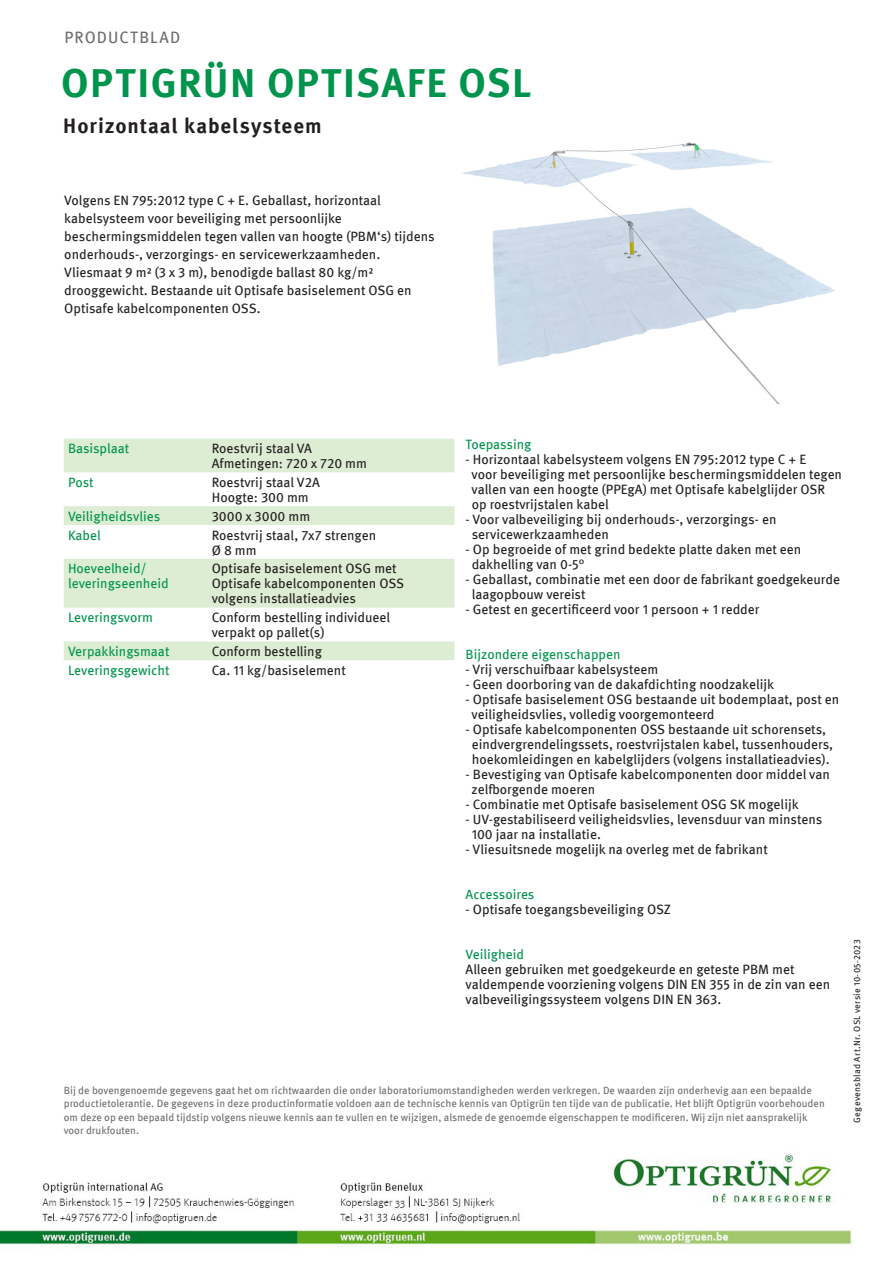
<style>
.page{position:relative;width:893px;height:1263px;background:#fff}
.page>*{position:absolute;margin:0;border:0;box-sizing:border-box;transform-origin:0 0}
.Titel_Headline_Versa{font:700 40.5px "Meta Pro";letter-spacing:.035em;color:#00944d}
.t1{font:700 21px "Meta Pro";letter-spacing:.05em;color:#231f20}
.t2{font:16.5px "Meta Pro";letter-spacing:.065em;color:#6c6d70}
.t3{font:13.5px/18px "Meta Pro";color:#231f20}
.t4{font:13.5px "Meta Pro";color:#00944d}
.t5{font:10.5px/13.5px "Meta Pro";color:#6c6d70}
.fliesstext_book{font:9px "Meta Pro";letter-spacing:.035em;color:#231f20}
</style>
<div class="page">
<svg style="left:64px;top:439px;width:390px;height:221px;fill:#ddedd4"></svg>
<img style="left:462px;top:142px;width:373px;height:261px">
<img style="left:0;top:1154px;width:853px;height:97px">
<p class="t2" style="left:64px;top:24px;width:117px">PRODUCTBLAD</p>
<p class="Titel_Headline_Versa" style="left:61px;top:51px;width:471px">OPTIGRÜN OPTISAFE OSL</p>
<p class="t1" style="left:63px;top:109px;width:260px">Horizontaal kabelsysteem</p>
<p class="t3" style="left:64px;top:190px;width:318px">Volgens EN 795:2012 type C + E. Geballast, horizontaal</p>
<p class="t3" style="left:64px;top:208px;width:279px">kabelsysteem voor beveiliging met persoonlijke</p>
<p class="t3" style="left:64px;top:226px;width:372px">beschermingsmiddelen tegen vallen van hoogte (PBM‘s) tijdens onderhouds-, verzorgings- en servicewerkzaamheden.</p>
<p class="t3" style="left:64px;top:262px;width:311px">Vliesmaat 9 m² (3 x 3 m), benodigde ballast 80 kg/m²</p>
<p class="t3" style="left:64px;top:280px;width:349px">drooggewicht. Bestaande uit Optisafe basiselement OSG en<br>Optisafe kabelcomponenten OSS.</p>
<p class="t4" style="left:68px;top:438px;width:63px">Basisplaat</p>
<p class="t3" style="left:212px;top:438px;width:102px">Roestvrij staal VA</p>
<p class="t3" style="left:212px;top:453px;width:157px">Afmetingen: 720 x 720 mm</p>
<p class="t4" style="left:68px;top:472px;width:27px">Post</p>
<p class="t3" style="left:212px;top:472px;width:110px">Roestvrij staal V2A</p>
<p class="t3" style="left:212px;top:487px;width:99px">Hoogte: 300 mm</p>
<p class="t4" style="left:68px;top:506px;width:94px">Veiligheidsvlies</p>
<p class="t3" style="left:212px;top:506px;width:100px">3000 x 3000 mm</p>
<p class="t4" style="left:68px;top:524px;width:34px">Kabel</p>
<p class="t3" style="left:212px;top:525px;width:166px">Roestvrij staal, 7x7 strengen</p>
<p class="t3" style="left:212px;top:540px;width:46px">Ø 8 mm</p>
<p class="t4" style="left:68px;top:558px;width:80px">Hoeveelheid/</p>
<p class="t4" style="left:68px;top:573px;width:102px">leveringseenheid</p>
<p class="t3" style="left:212px;top:559px;width:186px">Optisafe basiselement OSG met</p>
<p class="t3" style="left:212px;top:574px;width:194px">Optisafe kabelcomponenten OSS</p>
<p class="t3" style="left:212px;top:589px;width:146px">volgens installatieadvies</p>
<p class="t4" style="left:68px;top:607px;width:87px">Leveringsvorm</p>
<p class="t3" style="left:212px;top:608px;width:180px">Conform bestelling individueel</p>
<p class="t3" style="left:212px;top:623px;width:114px">verpakt op pallet(s)</p>
<p class="t4" style="left:68px;top:641px;width:103px">Verpakkingsmaat</p>
<p class="t3" style="left:212px;top:641px;width:112px">Conform bestelling</p>
<p class="t4" style="left:68px;top:660px;width:103px">Leveringsgewicht</p>
<p class="t3" style="left:212px;top:660px;width:136px">Ca. 11 kg/basiselement</p>
<p class="t4" style="left:466px;top:434px;width:67px">Toepassing</p>
<p class="t3" style="left:466px;top:449px;width:342px">- Horizontaal kabelsysteem volgens EN 795:2012 type C + E</p>
<p class="t3" style="left:472px;top:464px;width:372px">voor beveiliging met persoonlijke beschermingsmiddelen tegen</p>
<p class="t3" style="left:472px;top:479px;width:355px">vallen van een hoogte (PPEgA) met Optisafe kabelglijder OSR</p>
<p class="t3" style="left:472px;top:494px;width:138px">op roestvrijstalen kabel</p>
<p class="t3" style="left:466px;top:509px;width:312px">- Voor valbeveiliging bij onderhouds-, verzorgings- en</p>
<p class="t3" style="left:472px;top:524px;width:139px">servicewerkzaamheden</p>
<p class="t3" style="left:466px;top:539px;width:337px">- Op begroeide of met grind bedekte platte daken met een</p>
<p class="t3" style="left:472px;top:554px;width:114px">dakhelling van 0-5°</p>
<p class="t3" style="left:466px;top:569px;width:376px">- Geballast, combinatie met een door de fabrikant goedgekeurde</p>
<p class="t3" style="left:472px;top:584px;width:115px">laagopbouw vereist</p>
<p class="t3" style="left:466px;top:599px;width:295px">- Getest en gecertificeerd voor 1 persoon + 1 redder</p>
<p class="t4" style="left:466px;top:644px;width:157px">Bijzondere eigenschappen</p>
<p class="t3" style="left:466px;top:659px;width:194px">- Vrij verschuifbaar kabelsysteem</p>
<p class="t3" style="left:466px;top:674px;width:310px">- Geen doorboring van de dakafdichting noodzakelijk</p>
<p class="t3" style="left:466px;top:689px;width:375px">- Optisafe basiselement OSG bestaande uit bodemplaat, post en</p>
<p class="t3" style="left:472px;top:704px;width:245px">veiligheidsvlies, volledig voorgemonteerd</p>
<p class="t3" style="left:466px;top:719px;width:362px">- Optisafe kabelcomponenten OSS bestaande uit schorensets,</p>
<p class="t3" style="left:472px;top:734px;width:363px">eindvergrendelingssets, roestvrijstalen kabel, tussenhouders,</p>
<p class="t3" style="left:472px;top:749px;width:359px">hoekomleidingen en kabelglijders (volgens installatieadvies).</p>
<p class="t3" style="left:466px;top:764px;width:366px">- Bevestiging van Optisafe kabelcomponenten door middel van</p>
<p class="t3" style="left:472px;top:779px;width:125px">zelfborgende moeren</p>
<p class="t3" style="left:466px;top:794px;width:335px">- Combinatie met Optisafe basiselement OSG SK mogelijk</p>
<p class="t3" style="left:466px;top:809px;width:358px">- UV-gestabiliseerd veiligheidsvlies, levensduur van minstens</p>
<p class="t3" style="left:472px;top:824px;width:131px">100 jaar na installatie.</p>
<p class="t3" style="left:466px;top:839px;width:304px">- Vliesuitsnede mogelijk na overleg met de fabrikant</p>
<p class="t4" style="left:466px;top:884px;width:70px">Accessoires</p>
<p class="t3" style="left:466px;top:899px;width:207px">- Optisafe toegangsbeveiliging OSZ</p>
<p class="t4" style="left:466px;top:944px;width:60px">Veiligheid</p>
<p class="t3" style="left:466px;top:959px;width:330px">Alleen gebruiken met goedgekeurde en geteste PBM met</p>
<p class="t3" style="left:466px;top:974px;width:366px">valdempende voorziening volgens DIN EN 355 in de zin van een</p>
<p class="t3" style="left:466px;top:989px;width:257px">valbeveiligingssysteem volgens DIN EN 363.</p>
<p class="t5" style="left:64px;top:1083px;width:762px">Bij de bovengenoemde gegevens gaat het om richtwaarden die onder laboratoriumomstandigheden werden verkregen. De waarden zijn onderhevig aan een bepaalde productietolerantie. De gegevens in deze productinformatie voldoen aan de technische kennis van Optigrün ten tijde van de publicatie. Het blijft Optigrün voorbehouden om deze op een bepaald tijdstip volgens nieuwe kennis aan te vullen en te wijzigen, alsmede de genoemde eigenschappen te modificeren. Wij zijn niet aansprakelijk voor drukfouten.</p>
<p class="fliesstext_book" style="left:850px;top:1123px;width:185px;rotate:-90deg">Gegevensblad Art.Nr. OSL versie 10-05-2023</p>
</div>
